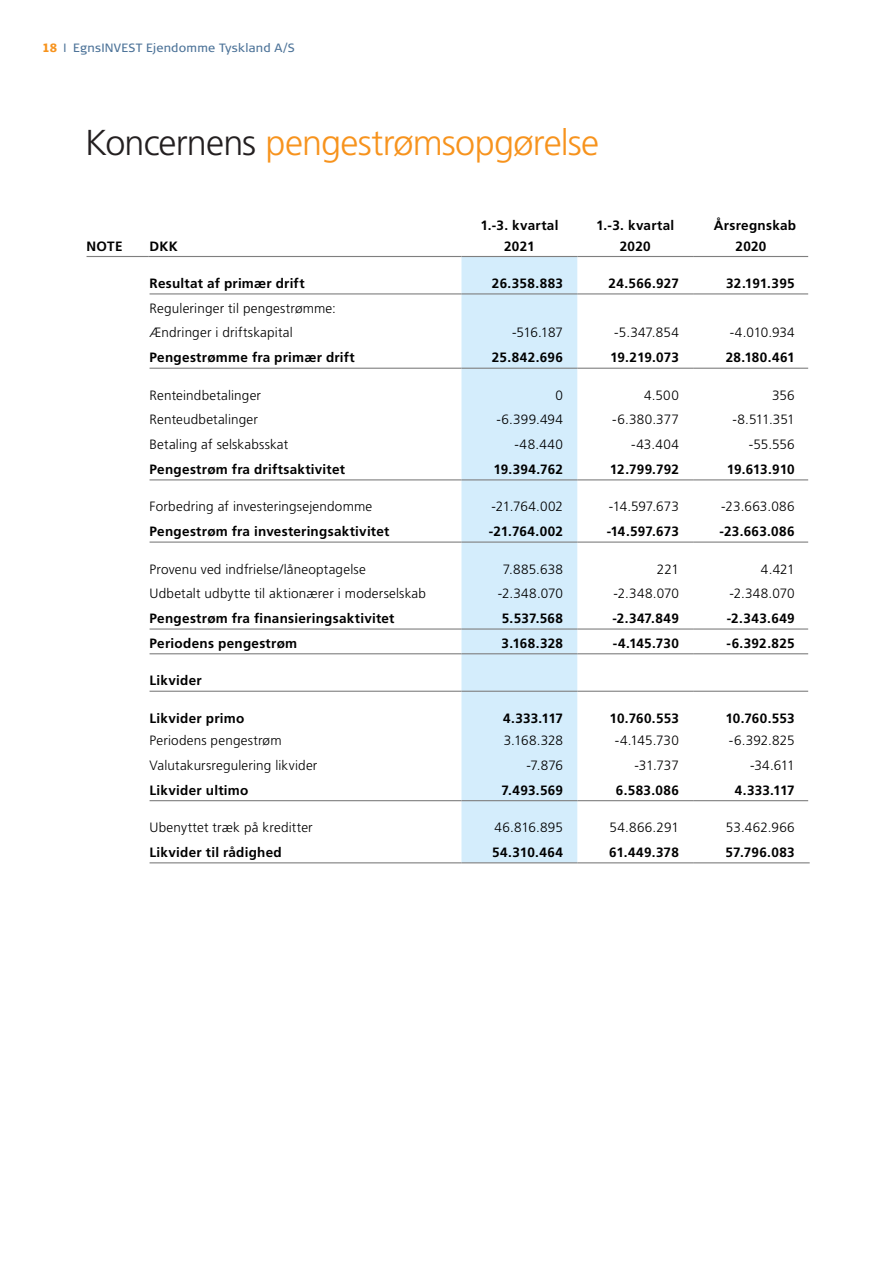
<style>
.page{position:relative;width:893px;height:1263px;background:#fff}
.page>*{position:absolute;margin:0;border:0;box-sizing:border-box;transform-origin:0 0}
.Overskrifter_niveau{font:300 36px "Frutiger LT";letter-spacing:-.02em;color:#f7931d}
.Afsnit_niveau_2{font:700 13.5px/21px "Frutiger LT";letter-spacing:.02em;color:#000;text-align:center}
.Afsnit_niveau_2-2{font:300 13.5px "Frutiger LT";letter-spacing:.015em;color:#000}
.t1{font:12px "Signa Normal";letter-spacing:.02em;color:#4e7499;scale:.9 1}
.s1{font-family:"Signa Column";font-weight:900;color:#f7931d}
.s2{color:#231f20}
</style>
<div class="page">
<div style="left:461px;top:257px;width:116px;height:605px;background:#d4edfc"></div>
<hr style="left:87px;top:256px;width:62px;height:1px;background:#7f7f7f">
<hr style="left:149px;top:256px;width:312px;height:1px;background:#7f7f7f">
<hr style="left:461px;top:256px;width:116px;height:1px;background:#7f7f7f">
<hr style="left:577px;top:256px;width:116px;height:1px;background:#7f7f7f">
<hr style="left:693px;top:256px;width:115px;height:1px;background:#7f7f7f">
<hr style="left:150px;top:293px;width:311px;height:1px;background:#7f7f7f">
<hr style="left:461px;top:293px;width:116px;height:1px;background:#7f7f7f">
<hr style="left:577px;top:293px;width:116px;height:1px;background:#7f7f7f">
<hr style="left:693px;top:293px;width:115px;height:1px;background:#7f7f7f">
<hr style="left:150px;top:368px;width:311px;height:1px;background:#7f7f7f">
<hr style="left:461px;top:368px;width:116px;height:1px;background:#7f7f7f">
<hr style="left:577px;top:368px;width:116px;height:1px;background:#7f7f7f">
<hr style="left:693px;top:368px;width:115px;height:1px;background:#7f7f7f">
<hr style="left:150px;top:479px;width:311px;height:1px;background:#7f7f7f">
<hr style="left:461px;top:479px;width:116px;height:1px;background:#7f7f7f">
<hr style="left:577px;top:479px;width:116px;height:1px;background:#7f7f7f">
<hr style="left:693px;top:479px;width:115px;height:1px;background:#7f7f7f">
<hr style="left:150px;top:541px;width:311px;height:2px;background:#7f7f7f">
<hr style="left:461px;top:541px;width:116px;height:2px;background:#7f7f7f">
<hr style="left:577px;top:541px;width:116px;height:2px;background:#7f7f7f">
<hr style="left:693px;top:541px;width:115px;height:2px;background:#7f7f7f">
<hr style="left:150px;top:628px;width:311px;height:2px;background:#7f7f7f">
<hr style="left:461px;top:628px;width:116px;height:2px;background:#7f7f7f">
<hr style="left:577px;top:628px;width:116px;height:2px;background:#7f7f7f">
<hr style="left:693px;top:628px;width:115px;height:2px;background:#7f7f7f">
<hr style="left:150px;top:653px;width:311px;height:1px;background:#7f7f7f">
<hr style="left:461px;top:653px;width:116px;height:1px;background:#7f7f7f">
<hr style="left:577px;top:653px;width:116px;height:1px;background:#7f7f7f">
<hr style="left:693px;top:653px;width:115px;height:1px;background:#7f7f7f">
<hr style="left:150px;top:691px;width:311px;height:1px;background:#7f7f7f">
<hr style="left:461px;top:691px;width:116px;height:1px;background:#7f7f7f">
<hr style="left:577px;top:691px;width:116px;height:1px;background:#7f7f7f">
<hr style="left:693px;top:691px;width:115px;height:1px;background:#7f7f7f">
<hr style="left:150px;top:800px;width:311px;height:1px;background:#7f7f7f">
<hr style="left:461px;top:800px;width:116px;height:1px;background:#7f7f7f">
<hr style="left:577px;top:800px;width:116px;height:1px;background:#7f7f7f">
<hr style="left:693px;top:800px;width:115px;height:1px;background:#7f7f7f">
<hr style="left:150px;top:862px;width:311px;height:1px;background:#7f7f7f">
<hr style="left:461px;top:862px;width:116px;height:1px;background:#7f7f7f">
<hr style="left:577px;top:862px;width:116px;height:1px;background:#7f7f7f">
<hr style="left:693px;top:862px;width:117px;height:1px;background:#7f7f7f">
<p class="t1" style="left:43px;top:41px;width:282px"><span class="s1">18</span> I EgnsINVEST Ejendomme Tyskland A/S</p>
<p class="Overskrifter_niveau" style="left:85px;top:122px;width:516px"><span class="s2">Koncernens</span> pengestrømsopgørelse</p>
<p class="Afsnit_niveau_2" style="left:87px;top:235px;width:38px">NOTE</p>
<p class="Afsnit_niveau_2" style="left:150px;top:235px;width:30px">DKK</p>
<p class="Afsnit_niveau_2" style="left:480px;top:214px;width:80px">1.-3. kvartal<br>2021</p>
<p class="Afsnit_niveau_2" style="left:596px;top:214px;width:80px">1.-3. kvartal<br>2020</p>
<p class="Afsnit_niveau_2" style="left:714px;top:214px;width:84px">Årsregnskab<br>2020</p>
<p class="Afsnit_niveau_2" style="left:150px;top:273px;width:157px">Resultat af primær drift</p>
<p class="Afsnit_niveau_2" style="left:492px;top:273px;width:73px">26.358.883</p>
<p class="Afsnit_niveau_2" style="left:608px;top:273px;width:72px">24.566.927</p>
<p class="Afsnit_niveau_2" style="left:726px;top:273px;width:70px">32.191.395</p>
<p class="Afsnit_niveau_2-2" style="left:150px;top:300px;width:188px">Reguleringer til pengestrømme:</p>
<p class="Afsnit_niveau_2-2" style="left:150px;top:325px;width:145px">Ændringer i driftskapital</p>
<p class="Afsnit_niveau_2-2" style="left:512px;top:325px;width:52px">-516.187</p>
<p class="Afsnit_niveau_2-2" style="left:614px;top:325px;width:66px">-5.347.854</p>
<p class="Afsnit_niveau_2-2" style="left:730px;top:325px;width:66px">-4.010.934</p>
<p class="Afsnit_niveau_2" style="left:150px;top:347px;width:207px">Pengestrømme fra primær drift</p>
<p class="Afsnit_niveau_2" style="left:492px;top:347px;width:73px">25.842.696</p>
<p class="Afsnit_niveau_2" style="left:610px;top:347px;width:70px">19.219.073</p>
<p class="Afsnit_niveau_2" style="left:726px;top:347px;width:71px">28.180.461</p>
<p class="Afsnit_niveau_2-2" style="left:150px;top:387px;width:113px">Renteindbetalinger</p>
<p class="Afsnit_niveau_2-2" style="left:556px;top:387px;width:9px">0</p>
<p class="Afsnit_niveau_2-2" style="left:644px;top:387px;width:36px">4.500</p>
<p class="Afsnit_niveau_2-2" style="left:772px;top:387px;width:24px">356</p>
<p class="Afsnit_niveau_2-2" style="left:150px;top:412px;width:110px">Renteudbetalinger</p>
<p class="Afsnit_niveau_2-2" style="left:496px;top:412px;width:68px">-6.399.494</p>
<p class="Afsnit_niveau_2-2" style="left:612px;top:412px;width:68px">-6.380.377</p>
<p class="Afsnit_niveau_2-2" style="left:732px;top:412px;width:64px">-8.511.351</p>
<p class="Afsnit_niveau_2-2" style="left:150px;top:437px;width:140px">Betaling af selskabsskat</p>
<p class="Afsnit_niveau_2-2" style="left:514px;top:437px;width:50px">-48.440</p>
<p class="Afsnit_niveau_2-2" style="left:631px;top:437px;width:49px">-43.404</p>
<p class="Afsnit_niveau_2-2" style="left:749px;top:437px;width:47px">-55.556</p>
<p class="Afsnit_niveau_2" style="left:150px;top:459px;width:197px">Pengestrøm fra driftsaktivitet</p>
<p class="Afsnit_niveau_2" style="left:493px;top:459px;width:71px">19.394.762</p>
<p class="Afsnit_niveau_2" style="left:610px;top:459px;width:70px">12.799.792</p>
<p class="Afsnit_niveau_2" style="left:727px;top:459px;width:69px">19.613.910</p>
<p class="Afsnit_niveau_2-2" style="left:150px;top:499px;width:224px">Forbedring af investeringsejendomme</p>
<p class="Afsnit_niveau_2-2" style="left:492px;top:499px;width:73px">-21.764.002</p>
<p class="Afsnit_niveau_2-2" style="left:609px;top:499px;width:71px">-14.597.673</p>
<p class="Afsnit_niveau_2-2" style="left:721px;top:499px;width:75px">-23.663.086</p>
<p class="Afsnit_niveau_2" style="left:150px;top:521px;width:241px">Pengestrøm fra investeringsaktivitet</p>
<p class="Afsnit_niveau_2" style="left:489px;top:521px;width:76px">-21.764.002</p>
<p class="Afsnit_niveau_2" style="left:607px;top:521px;width:74px">-14.597.673</p>
<p class="Afsnit_niveau_2" style="left:719px;top:521px;width:77px">-23.663.086</p>
<p class="Afsnit_niveau_2-2" style="left:150px;top:561px;width:218px">Provenu ved indfrielse/låneoptagelse</p>
<p class="Afsnit_niveau_2-2" style="left:503px;top:561px;width:62px">7.885.638</p>
<p class="Afsnit_niveau_2-2" style="left:657px;top:561px;width:24px">221</p>
<p class="Afsnit_niveau_2-2" style="left:761px;top:561px;width:35px">4.421</p>
<p class="Afsnit_niveau_2-2" style="left:150px;top:586px;width:278px">Udbetalt udbytte til aktionærer i moderselskab</p>
<p class="Afsnit_niveau_2-2" style="left:498px;top:586px;width:67px">-2.348.070</p>
<p class="Afsnit_niveau_2-2" style="left:614px;top:586px;width:67px">-2.348.070</p>
<p class="Afsnit_niveau_2-2" style="left:729px;top:586px;width:67px">-2.348.070</p>
<p class="Afsnit_niveau_2" style="left:150px;top:608px;width:246px">Pengestrøm fra finansieringsaktivitet</p>
<p class="Afsnit_niveau_2" style="left:502px;top:608px;width:63px">5.537.568</p>
<p class="Afsnit_niveau_2" style="left:612px;top:608px;width:68px">-2.347.849</p>
<p class="Afsnit_niveau_2" style="left:727px;top:608px;width:69px">-2.343.649</p>
<p class="Afsnit_niveau_2" style="left:150px;top:633px;width:149px">Periodens pengestrøm</p>
<p class="Afsnit_niveau_2" style="left:502px;top:633px;width:63px">3.168.328</p>
<p class="Afsnit_niveau_2" style="left:613px;top:633px;width:68px">-4.145.730</p>
<p class="Afsnit_niveau_2" style="left:726px;top:633px;width:70px">-6.392.825</p>
<p class="Afsnit_niveau_2" style="left:150px;top:670px;width:54px">Likvider</p>
<p class="Afsnit_niveau_2" style="left:150px;top:707px;width:96px">Likvider primo</p>
<p class="Afsnit_niveau_2" style="left:503px;top:707px;width:61px">4.333.117</p>
<p class="Afsnit_niveau_2" style="left:610px;top:707px;width:71px">10.760.553</p>
<p class="Afsnit_niveau_2" style="left:725px;top:707px;width:71px">10.760.553</p>
<p class="Afsnit_niveau_2-2" style="left:150px;top:733px;width:134px">Periodens pengestrøm</p>
<p class="Afsnit_niveau_2-2" style="left:504px;top:733px;width:61px">3.168.328</p>
<p class="Afsnit_niveau_2-2" style="left:615px;top:733px;width:66px">-4.145.730</p>
<p class="Afsnit_niveau_2-2" style="left:729px;top:733px;width:67px">-6.392.825</p>
<p class="Afsnit_niveau_2-2" style="left:150px;top:758px;width:169px">Valutakursregulering likvider</p>
<p class="Afsnit_niveau_2-2" style="left:526px;top:758px;width:38px">-7.876</p>
<p class="Afsnit_niveau_2-2" style="left:635px;top:758px;width:46px">-31.737</p>
<p class="Afsnit_niveau_2-2" style="left:750px;top:758px;width:46px">-34.611</p>
<p class="Afsnit_niveau_2" style="left:150px;top:779px;width:100px">Likvider ultimo</p>
<p class="Afsnit_niveau_2" style="left:502px;top:779px;width:63px">7.493.569</p>
<p class="Afsnit_niveau_2" style="left:616px;top:779px;width:65px">6.583.086</p>
<p class="Afsnit_niveau_2" style="left:735px;top:779px;width:61px">4.333.117</p>
<p class="Afsnit_niveau_2-2" style="left:150px;top:820px;width:165px">Ubenyttet træk på kreditter</p>
<p class="Afsnit_niveau_2-2" style="left:494px;top:820px;width:70px">46.816.895</p>
<p class="Afsnit_niveau_2-2" style="left:609px;top:820px;width:71px">54.866.291</p>
<p class="Afsnit_niveau_2-2" style="left:726px;top:820px;width:70px">53.462.966</p>
<p class="Afsnit_niveau_2" style="left:150px;top:842px;width:134px">Likvider til rådighed</p>
<p class="Afsnit_niveau_2" style="left:492px;top:842px;width:72px">54.310.464</p>
<p class="Afsnit_niveau_2" style="left:609px;top:842px;width:71px">61.449.378</p>
<p class="Afsnit_niveau_2" style="left:726px;top:842px;width:71px">57.796.083</p>
</div>
